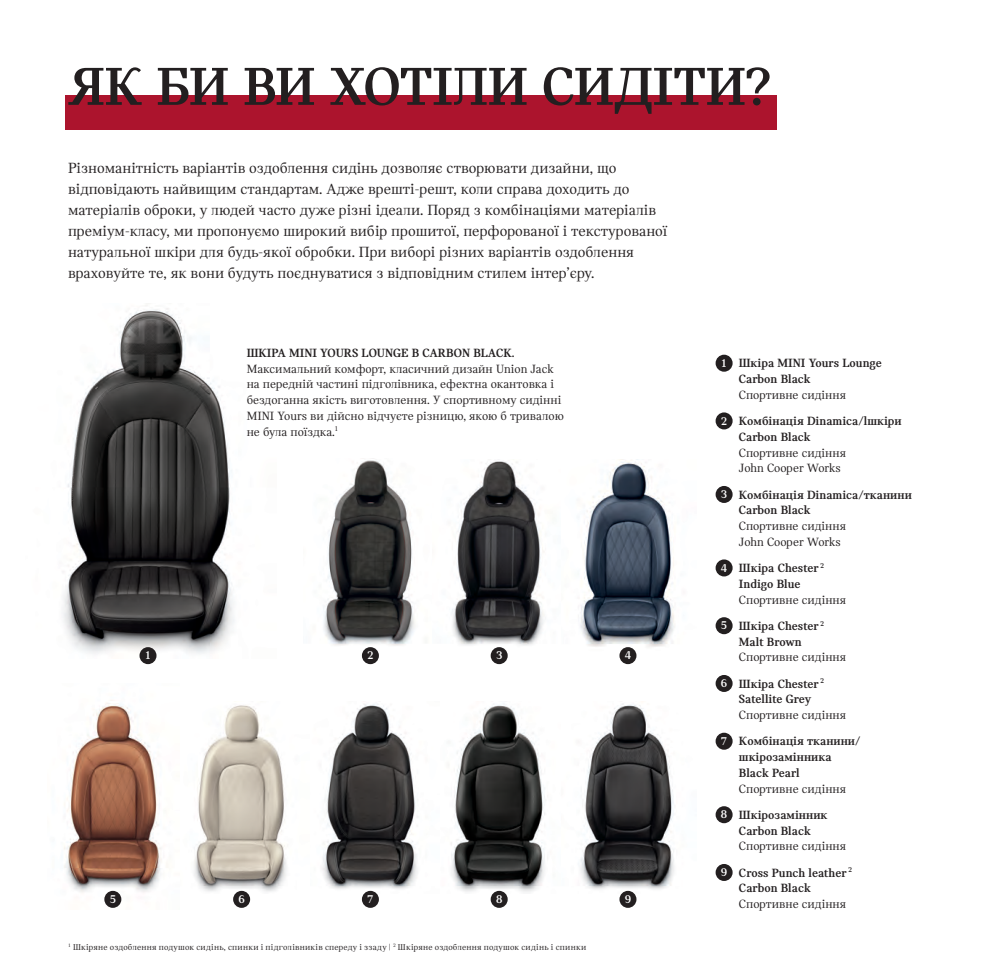
<style>
.page{position:relative;width:991px;height:978px;background:#fff}
.page>*{position:absolute;margin:0;border:0;box-sizing:border-box;transform-origin:0 0}
.Head_38{font:57px "MINI Serif Headline";color:#231f20}
.Copy_10_5{font:15.75px/21px "MINI Serif";color:#231f20}
.Copy_8_5{font:700 12.75px/15.8px "MINI Serif";color:#231f20}
.Copy_8_5-2{font:12.75px/15.8px "MINI Serif";color:#231f20}
.t1{font:700 12px "MINI Serif";color:#fff}
.FN{font:9px "MINI Serif";letter-spacing:.025em;color:#231f20}
.s1{font-weight:700}
.s2{font-weight:400}
</style>
<div class="page">
<img style="left:451px;top:703px;width:94px;height:191px">
<img style="left:322px;top:704px;width:96px;height:189px">
<img style="left:580px;top:703px;width:94px;height:191px">
<img style="left:194px;top:705px;width:93px;height:188px">
<img style="left:63px;top:305px;width:171px;height:354px">
<img style="left:64px;top:700px;width:104px;height:208px">
<img style="left:323px;top:460px;width:92px;height:186px">
<img style="left:451px;top:461px;width:93px;height:185px">
<img style="left:580px;top:459px;width:95px;height:205px">
<div style="left:65px;top:96px;width:712px;height:34px;background:#ac142d"></div>
<div style="left:715px;top:355px;width:17px;height:17px;background:#231f20;border-radius:50%"></div>
<div style="left:715px;top:412px;width:17px;height:17px;background:#231f20;border-radius:50%"></div>
<div style="left:715px;top:486px;width:17px;height:17px;background:#231f20;border-radius:50%"></div>
<div style="left:715px;top:559px;width:17px;height:17px;background:#231f20;border-radius:50%"></div>
<div style="left:715px;top:617px;width:17px;height:17px;background:#231f20;border-radius:50%"></div>
<div style="left:715px;top:675px;width:17px;height:17px;background:#231f20;border-radius:50%"></div>
<div style="left:715px;top:733px;width:17px;height:17px;background:#231f20;border-radius:50%"></div>
<div style="left:715px;top:806px;width:17px;height:17px;background:#231f20;border-radius:50%"></div>
<div style="left:715px;top:864px;width:17px;height:17px;background:#231f20;border-radius:50%"></div>
<div style="left:139px;top:647px;width:17px;height:17px;background:#231f20;border-radius:50%"></div>
<div style="left:362px;top:891px;width:17px;height:17px;background:#231f20;border-radius:50%"></div>
<div style="left:104px;top:891px;width:17px;height:17px;background:#231f20;border-radius:50%"></div>
<div style="left:491px;top:891px;width:17px;height:17px;background:#231f20;border-radius:50%"></div>
<div style="left:233px;top:891px;width:17px;height:17px;background:#231f20;border-radius:50%"></div>
<div style="left:619px;top:891px;width:17px;height:17px;background:#231f20;border-radius:50%"></div>
<div style="left:362px;top:647px;width:17px;height:17px;background:#231f20;border-radius:50%"></div>
<div style="left:491px;top:647px;width:17px;height:17px;background:#231f20;border-radius:50%"></div>
<div style="left:619px;top:647px;width:17px;height:17px;background:#231f20;border-radius:50%"></div>
<p class="Head_38" style="left:68px;top:56px;width:704px">ЯК БИ ВИ ХОТІЛИ СИДІТИ?</p>
<p class="Copy_10_5" style="left:68px;top:157px;width:601px">Різноманітність варіантів оздоблення сидінь дозволяє створювати дизайни, що відповідають найвищим стандартам. Адже врешті-решт, коли справа доходить до матеріалів оброки, у людей часто дуже різні ідеали. Поряд з комбінаціями матеріалів преміум-класу, ми пропонуємо широкий вибір прошитої, перфорованої і текстурованої натуральної шкіри для будь-якої обробки. При виборі різних варіантів оздоблення враховуйте те, як вони будуть поєднуватися з відповідним стилем інтер’єру.</p>
<p class="Copy_8_5-2" style="left:247px;top:345px;width:319px"><span class="s1">ШКІРА MINI YOURS LOUNGE В CARBON BLACK.<br></span>Максимальний комфорт, класичний дизайн Union Jack на передній частині підголівника, ефектна окантовка і бездоганна якість виготовлення. У спортивному сидінні MINI Yours ви дійсно відчуєте різницю, якою б тривалою не була поїздка.<sup>1</sup></p>
<p class="t1" style="left:721px;top:356px;width:8px">1</p>
<p class="Copy_8_5" style="left:739px;top:355px;width:145px">Шкіра MINI Yours Lounge<br>Carbon Black<br><span class="s2">Спортивне сидіння</span></p>
<p class="t1" style="left:721px;top:414px;width:8px">2</p>
<p class="Copy_8_5" style="left:739px;top:413px;width:164px">Комбінація Dinamica/lшкіри<br>Carbon Black<br><span class="s2">Спортивне сидіння<br>John Cooper Works</span></p>
<p class="t1" style="left:721px;top:488px;width:8px">3</p>
<p class="Copy_8_5" style="left:739px;top:486px;width:174px">Комбінація Dinamica/тканини<br>Carbon Black<br><span class="s2">Спортивне сидіння<br>John Cooper Works</span></p>
<p class="t1" style="left:721px;top:561px;width:8px">4</p>
<p class="Copy_8_5" style="left:739px;top:560px;width:109px">Шкіра Chester <sup>2<br></sup>Indigo Blue<br><span class="s2">Спортивне сидіння</span></p>
<p class="t1" style="left:721px;top:619px;width:8px">5</p>
<p class="Copy_8_5" style="left:739px;top:618px;width:109px">Шкіра Chester <sup>2<br></sup>Malt Brown<br><span class="s2">Спортивне сидіння</span></p>
<p class="t1" style="left:721px;top:677px;width:8px">6</p>
<p class="Copy_8_5" style="left:739px;top:675px;width:109px">Шкіра Chester <sup>2<br></sup>Satellite Grey<br><span class="s2">Спортивне сидіння</span></p>
<p class="t1" style="left:721px;top:734px;width:8px">7</p>
<p class="Copy_8_5" style="left:739px;top:733px;width:123px">Комбінація тканини/ шкірозамінника<br>Black Pearl<br><span class="s2">Спортивне сидіння</span></p>
<p class="t1" style="left:721px;top:808px;width:8px">8</p>
<p class="Copy_8_5" style="left:739px;top:807px;width:109px">Шкірозамінник<br>Carbon Black<br><span class="s2">Спортивне сидіння</span></p>
<p class="t1" style="left:721px;top:866px;width:8px">9</p>
<p class="Copy_8_5" style="left:739px;top:864px;width:115px">Cross Punch leather <sup>2<br></sup>Carbon Black<br><span class="s2">Спортивне сидіння</span></p>
<p class="t1" style="left:367px;top:649px;width:8px">2</p>
<p class="t1" style="left:496px;top:649px;width:8px">3</p>
<p class="t1" style="left:625px;top:649px;width:8px">4</p>
<p class="t1" style="left:145px;top:649px;width:8px">1</p>
<p class="t1" style="left:110px;top:892px;width:8px">5</p>
<p class="t1" style="left:238px;top:892px;width:8px">6</p>
<p class="t1" style="left:367px;top:892px;width:8px">7</p>
<p class="t1" style="left:496px;top:892px;width:8px">8</p>
<p class="t1" style="left:625px;top:892px;width:8px">9</p>
<p class="FN" style="left:68px;top:942px;width:520px"><sup>1</sup> Шкіряне оздоблення подушок сидінь, спинки і підголівників спереду і ззаду | <sup>2</sup> Шкіряне оздоблення подушок сидінь і спинки</p>
</div>
